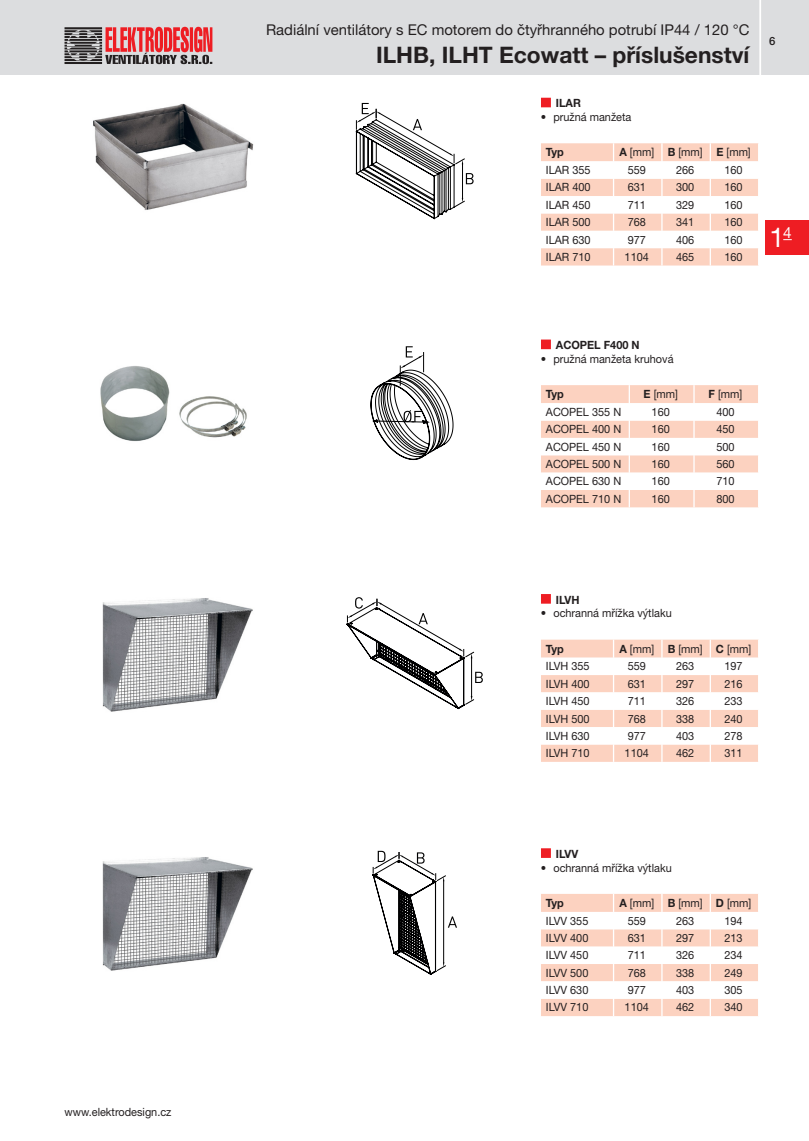
<style>
.page{position:relative;width:809px;height:1141px;background:#fff}
.page>*{position:absolute;margin:0;border:0;box-sizing:border-box;transform-origin:0 0}
.t1{font:27.12px "Helvetica Neue LT Pro";color:#fff}
.t2{font:700 22.75px "Helvetica Neue LT Pro";color:#231f20}
.t3{font:14.88px "Helvetica Neue LT Pro";color:#231f20}
.t4{font:11.38px "Helvetica Neue LT Pro";color:#231f20;scale:.96 1}
.t5{font:700 11.38px "Helvetica Neue LT Pro";color:#231f20;scale:.96 1}
.t6{font:500 11.38px "Helvetica Neue LT Pro";color:#231f20}
.s1{font-weight:700}
</style>
<div class="page">
<div style="left:0;top:0;width:809px;height:74px;background:#dcdddf"></div>
<hr style="left:759px;top:0;width:2px;height:77px;background:#fff">
<svg style="left:64px;top:27px;width:148px;height:37px"></svg>
<div style="left:765px;top:220px;width:44px;height:34px;background:#ee1d23"></div>
<img style="left:102px;top:598px;width:151px;height:114px">
<svg style="left:346px;top:597px;width:137px;height:113px"></svg>
<div style="left:541px;top:594px;width:10px;height:10px;background:#ee1d23"></div>
<img style="left:102px;top:857px;width:151px;height:114px">
<svg style="left:372px;top:851px;width:85px;height:124px"></svg>
<div style="left:541px;top:848px;width:10px;height:10px;background:#ee1d23"></div>
<img style="left:93px;top:103px;width:161px;height:107px">
<svg style="left:355px;top:103px;width:118px;height:117px"></svg>
<div style="left:541px;top:98px;width:10px;height:9px;background:#ee1d23"></div>
<svg style="left:541px;top:143px;width:218px;height:123px"></svg>
<img style="left:100px;top:366px;width:147px;height:75px">
<svg style="left:370px;top:346px;width:84px;height:114px"></svg>
<div style="left:541px;top:340px;width:10px;height:9px;background:#ee1d23"></div>
<svg style="left:541px;top:385px;width:217px;height:122px"></svg>
<svg style="left:541px;top:640px;width:217px;height:122px"></svg>
<svg style="left:541px;top:894px;width:217px;height:122px"></svg>
<p class="t4" style="left:64px;top:1105px;width:113px">www.elektrodesign.cz</p>
<h3 class="t3" style="left:266px;top:21px;width:485px">Radiální ventilátory s EC motorem do čtyřhranného potrubí IP44 / 120 °C</h3>
<h2 class="t2" style="left:376px;top:40px;width:375px">ILHB, ILHT Ecowatt – příslušenství</h2>
<p class="t5" style="left:556px;top:96px;width:28px">ILAR</p>
<p class="t4" style="left:541px;top:110px;width:96px">• pružná manžeta</p>
<p class="t5" style="left:546px;top:145px;width:20px">Typ</p>
<p class="t4" style="left:619px;top:145px;width:138px"><span class="s1">A</span> [mm] <span class="s1">B</span> [mm] <span class="s1">E</span> [mm]</p>
<p class="t4" style="left:546px;top:163px;width:48px">ILAR 355</p>
<p class="t4" style="left:627px;top:163px;width:20px">559</p>
<p class="t4" style="left:676px;top:163px;width:20px">266</p>
<p class="t4" style="left:724px;top:163px;width:20px">160</p>
<p class="t4" style="left:546px;top:180px;width:48px">ILAR 400</p>
<p class="t4" style="left:627px;top:180px;width:20px">631</p>
<p class="t4" style="left:676px;top:180px;width:20px">300</p>
<p class="t4" style="left:724px;top:180px;width:20px">160</p>
<p class="t4" style="left:546px;top:198px;width:48px">ILAR 450</p>
<p class="t4" style="left:627px;top:198px;width:20px">711</p>
<p class="t4" style="left:676px;top:198px;width:20px">329</p>
<p class="t4" style="left:724px;top:198px;width:20px">160</p>
<p class="t4" style="left:546px;top:215px;width:48px">ILAR 500</p>
<p class="t4" style="left:627px;top:215px;width:20px">768</p>
<p class="t4" style="left:676px;top:215px;width:20px">341</p>
<p class="t4" style="left:724px;top:215px;width:20px">160</p>
<p class="t4" style="left:546px;top:232px;width:48px">ILAR 630</p>
<p class="t4" style="left:627px;top:232px;width:20px">977</p>
<p class="t4" style="left:676px;top:232px;width:20px">406</p>
<p class="t4" style="left:724px;top:232px;width:20px">160</p>
<p class="t4" style="left:546px;top:250px;width:48px">ILAR 710</p>
<p class="t4" style="left:624px;top:250px;width:27px">1104</p>
<p class="t4" style="left:676px;top:250px;width:20px">465</p>
<p class="t4" style="left:724px;top:250px;width:20px">160</p>
<p class="t6" style="left:769px;top:34px;width:8px">6</p>
<h1 class="t1" style="left:769px;top:220px;width:24px">1<sup>4</sup></h1>
<p class="t5" style="left:556px;top:338px;width:89px">ACOPEL F400 N</p>
<p class="t4" style="left:541px;top:352px;width:140px">• pružná manžeta kruhová</p>
<p class="t5" style="left:546px;top:387px;width:20px">Typ</p>
<p class="t4" style="left:643px;top:387px;width:37px"><span class="s1">E</span> [mm]</p>
<p class="t4" style="left:708px;top:387px;width:37px"><span class="s1">F</span> [mm]</p>
<p class="t4" style="left:546px;top:405px;width:80px">ACOPEL 355 N</p>
<p class="t4" style="left:651px;top:405px;width:20px">160</p>
<p class="t4" style="left:716px;top:405px;width:20px">400</p>
<p class="t4" style="left:546px;top:422px;width:80px">ACOPEL 400 N</p>
<p class="t4" style="left:651px;top:422px;width:20px">160</p>
<p class="t4" style="left:716px;top:422px;width:20px">450</p>
<p class="t4" style="left:546px;top:440px;width:80px">ACOPEL 450 N</p>
<p class="t4" style="left:651px;top:440px;width:20px">160</p>
<p class="t4" style="left:716px;top:440px;width:20px">500</p>
<p class="t4" style="left:546px;top:457px;width:80px">ACOPEL 500 N</p>
<p class="t4" style="left:651px;top:457px;width:20px">160</p>
<p class="t4" style="left:716px;top:457px;width:20px">560</p>
<p class="t4" style="left:546px;top:474px;width:80px">ACOPEL 630 N</p>
<p class="t4" style="left:651px;top:474px;width:20px">160</p>
<p class="t4" style="left:716px;top:474px;width:20px">710</p>
<p class="t4" style="left:546px;top:492px;width:80px">ACOPEL 710 N</p>
<p class="t4" style="left:651px;top:492px;width:20px">160</p>
<p class="t4" style="left:716px;top:492px;width:20px">800</p>
<p class="t5" style="left:556px;top:592px;width:26px">ILVH</p>
<p class="t4" style="left:541px;top:606px;width:138px">• ochranná mřížka výtlaku</p>
<p class="t5" style="left:546px;top:641px;width:20px">Typ</p>
<p class="t4" style="left:619px;top:642px;width:139px"><span class="s1">A</span> [mm] <span class="s1">B</span> [mm] <span class="s1">C</span> [mm]</p>
<p class="t4" style="left:546px;top:659px;width:47px">ILVH 355</p>
<p class="t4" style="left:627px;top:659px;width:20px">559</p>
<p class="t4" style="left:676px;top:659px;width:20px">263</p>
<p class="t4" style="left:724px;top:659px;width:20px">197</p>
<p class="t4" style="left:546px;top:677px;width:47px">ILVH 400</p>
<p class="t4" style="left:627px;top:677px;width:20px">631</p>
<p class="t4" style="left:676px;top:677px;width:20px">297</p>
<p class="t4" style="left:724px;top:677px;width:20px">216</p>
<p class="t4" style="left:546px;top:694px;width:47px">ILVH 450</p>
<p class="t4" style="left:627px;top:694px;width:20px">711</p>
<p class="t4" style="left:676px;top:694px;width:20px">326</p>
<p class="t4" style="left:724px;top:694px;width:20px">233</p>
<p class="t4" style="left:546px;top:711px;width:47px">ILVH 500</p>
<p class="t4" style="left:627px;top:711px;width:20px">768</p>
<p class="t4" style="left:676px;top:711px;width:20px">338</p>
<p class="t4" style="left:724px;top:711px;width:20px">240</p>
<p class="t4" style="left:546px;top:729px;width:47px">ILVH 630</p>
<p class="t4" style="left:627px;top:729px;width:20px">977</p>
<p class="t4" style="left:676px;top:729px;width:20px">403</p>
<p class="t4" style="left:724px;top:729px;width:20px">278</p>
<p class="t4" style="left:546px;top:746px;width:47px">ILVH 710</p>
<p class="t4" style="left:624px;top:746px;width:27px">1104</p>
<p class="t4" style="left:676px;top:746px;width:20px">462</p>
<p class="t4" style="left:724px;top:746px;width:20px">311</p>
<p class="t5" style="left:556px;top:847px;width:25px">ILVV</p>
<p class="t4" style="left:541px;top:860px;width:138px">• ochranná mřížka výtlaku</p>
<p class="t5" style="left:546px;top:896px;width:20px">Typ</p>
<p class="t4" style="left:619px;top:896px;width:139px"><span class="s1">A</span> [mm] <span class="s1">B</span> [mm] <span class="s1">D</span> [mm]</p>
<p class="t4" style="left:546px;top:914px;width:46px">ILVV 355</p>
<p class="t4" style="left:627px;top:914px;width:20px">559</p>
<p class="t4" style="left:676px;top:914px;width:20px">263</p>
<p class="t4" style="left:724px;top:914px;width:20px">194</p>
<p class="t4" style="left:546px;top:931px;width:46px">ILVV 400</p>
<p class="t4" style="left:627px;top:931px;width:20px">631</p>
<p class="t4" style="left:676px;top:931px;width:20px">297</p>
<p class="t4" style="left:724px;top:931px;width:20px">213</p>
<p class="t4" style="left:546px;top:948px;width:46px">ILVV 450</p>
<p class="t4" style="left:627px;top:948px;width:20px">711</p>
<p class="t4" style="left:676px;top:948px;width:20px">326</p>
<p class="t4" style="left:724px;top:948px;width:20px">234</p>
<p class="t4" style="left:546px;top:966px;width:46px">ILVV 500</p>
<p class="t4" style="left:627px;top:966px;width:20px">768</p>
<p class="t4" style="left:676px;top:966px;width:20px">338</p>
<p class="t4" style="left:724px;top:966px;width:20px">249</p>
<p class="t4" style="left:546px;top:983px;width:46px">ILVV 630</p>
<p class="t4" style="left:627px;top:983px;width:20px">977</p>
<p class="t4" style="left:676px;top:983px;width:20px">403</p>
<p class="t4" style="left:724px;top:983px;width:20px">305</p>
<p class="t4" style="left:546px;top:1000px;width:46px">ILVV 710</p>
<p class="t4" style="left:624px;top:1000px;width:27px">1104</p>
<p class="t4" style="left:676px;top:1000px;width:20px">462</p>
<p class="t4" style="left:724px;top:1000px;width:20px">340</p>
</div>
